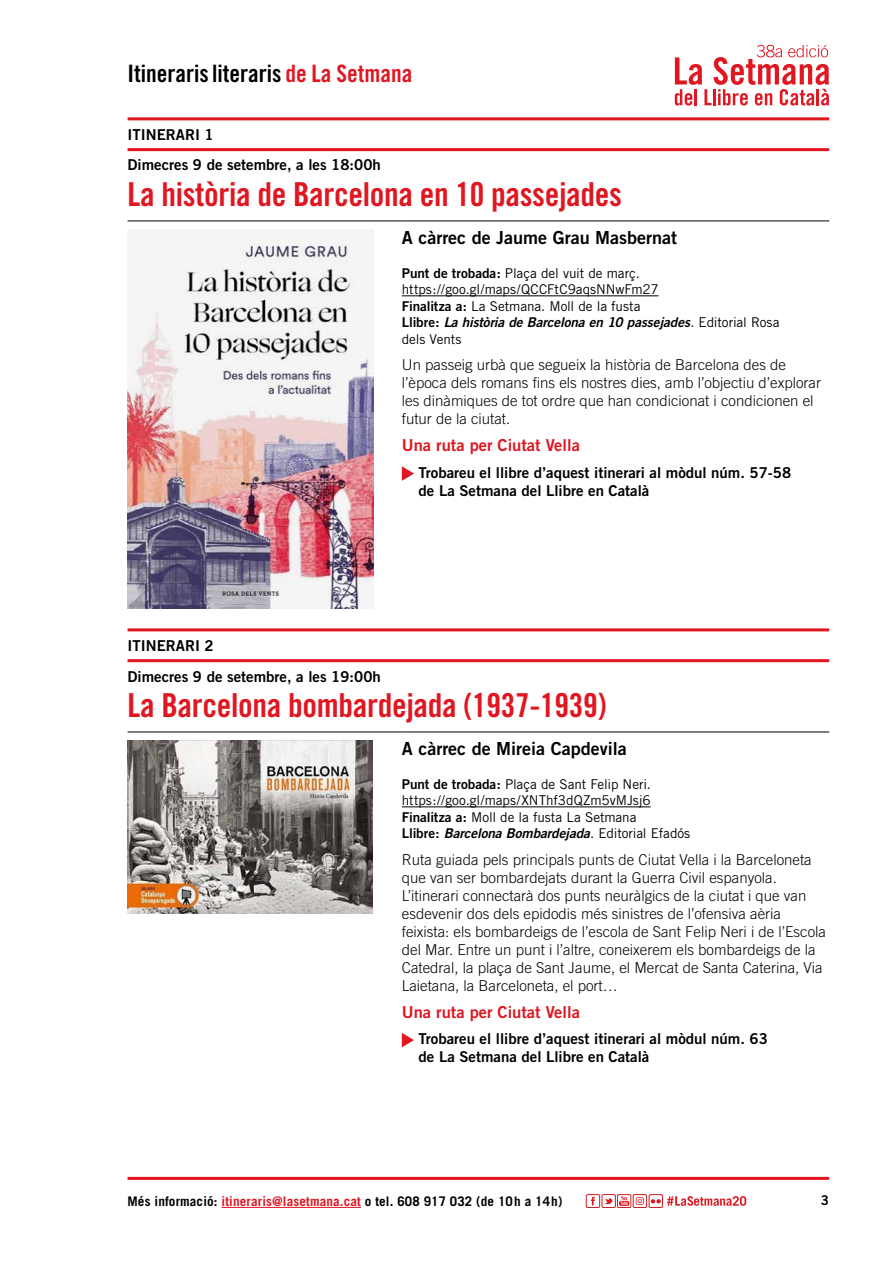
<style>
.page{position:relative;width:893px;height:1263px;background:#fff}
.page>*{position:absolute;margin:0;border:0;box-sizing:border-box;transform-origin:0 0}
.t1{font:33px "Trade Gothic Bold Cond Twenty";letter-spacing:-.01em;color:#e01621}
.t2{font:24px "Trade Gothic Bold Cond Twenty";color:#000}
.t3{font:18px "Trade Gothic Bold Two";color:#000}
.t4{font:16.5px "Trade Gothic Bold Two";color:#e01621}
.t5{font:300 15px/18px "Trade Gothic";color:#000}
.t6{font:15px/30.8px "Trade Gothic Bold Two";color:#000}
.t7{font:13.5px/16.5px "Trade Gothic";letter-spacing:-.005em;color:#000}
.t8{font:italic 13.5px "Trade Gothic Bold Two";letter-spacing:-.005em;color:#000}
.t9{font:13.5px "Trade Gothic Bold Two";color:#000}
.t10{font:700 13.2px "Trade Gothic";letter-spacing:.01em;color:#000}
.s1{color:#e01621}
.s2{font-family:"Trade Gothic Bold Two"}
.s3{font-style:normal}
.s4{font-family:"Trade Gothic";font-style:normal}
</style>
<div class="page">
<hr style="left:222px;top:1207px;width:139px;height:1px;background:#e01621">
<svg style="left:667px;top:1196px;width:79px;height:10px"></svg>
<div style="left:586px;top:1194px;width:14px;height:14px;border:1px solid #cf1c1f"></div>
<svg style="left:591px;top:1197px;width:4px;height:8px"></svg>
<div style="left:602px;top:1194px;width:14px;height:14px;border:1px solid #cf1c1f"></div>
<svg style="left:604px;top:1198px;width:9px;height:6px"></svg>
<div style="left:617px;top:1194px;width:14px;height:14px;border:1px solid #cf1c1f"></div>
<svg style="left:619px;top:1196px;width:10px;height:10px"></svg>
<div style="left:633px;top:1194px;width:14px;height:14px;border:1px solid #cf1c1f"></div>
<svg style="left:636px;top:1197px;width:8px;height:8px"></svg>
<div style="left:649px;top:1194px;width:14px;height:14px;border:1px solid #cf1c1f"></div>
<svg style="left:651px;top:1199px;width:10px;height:4px"></svg>
<svg style="left:675px;top:45px;width:154px;height:60px"></svg>
<hr style="left:128px;top:1177px;width:701px;height:3px;background:#e01621">
<hr style="left:128px;top:117px;width:701px;height:3px;background:#e01621">
<hr style="left:128px;top:148px;width:701px;height:3px;background:#e01621">
<hr style="left:128px;top:628px;width:701px;height:3px;background:#e01621">
<hr style="left:128px;top:659px;width:701px;height:3px;background:#e01621">
<hr style="left:128px;top:221px;width:274px;height:1px;background:#000">
<hr style="left:402px;top:221px;width:427px;height:1px;background:#000">
<img style="left:128px;top:239px;width:246px;height:370px">
<hr style="left:402px;top:296px;width:257px;height:1px;background:#000">
<svg style="left:402px;top:466px;width:12px;height:15px"></svg>
<hr style="left:128px;top:732px;width:274px;height:1px;background:#000">
<hr style="left:402px;top:732px;width:427px;height:1px;background:#000">
<img style="left:128px;top:740px;width:245px;height:173px">
<hr style="left:402px;top:807px;width:249px;height:1px;background:#000">
<svg style="left:402px;top:1033px;width:12px;height:14px"></svg>
<h2 class="t2" style="left:128px;top:59px;width:286px">Itineraris literaris <span class="s1">de La Setmana</span></h2>
<p class="t6" style="left:128px;top:119px;width:255px">ITINERARI 1<br>Dimecres 9 de setembre, a les 18:00h</p>
<h1 class="t1" style="left:128px;top:174px;width:496px">La història de Barcelona en 10 passejades</h1>
<p class="t3" style="left:402px;top:226px;width:277px">A càrrec de Jaume Grau Masbernat</p>
<p class="t7" style="left:402px;top:264px;width:258px"><span class="s2">Punt de trobada:</span> Plaça del vuit de març. https://goo.gl/maps/QCCFtC9aqsNNwFm27<br><span class="s2">Finalitza a:</span> La Setmana. Moll de la fusta</p>
<p class="t8" style="left:402px;top:314px;width:379px"><span class="s3">Llibre:</span> La història de Barcelona en 10 passejades<span class="s4">. Editorial Rosa</span></p>
<p class="t7" style="left:402px;top:330px;width:61px">dels Vents</p>
<p class="t5" style="left:402px;top:355px;width:421px">Un passeig urbà que segueix la història de Barcelona des de l’època dels romans fins els nostres dies, amb l’objectiu d’explorar les dinàmiques de tot ordre que han condicionat i condicionen el futur de la ciutat.</p>
<p class="t4" style="left:402px;top:435px;width:180px">Una ruta per Ciutat Vella</p>
<p class="t6" style="left:419px;top:463px;width:374px;line-height:18px">Trobareu el llibre d’aquest itinerari al mòdul núm. 57-58 de La Setmana del Llibre en Català</p>
<p class="t6" style="left:128px;top:630px;width:255px">ITINERARI 2<br>Dimecres 9 de setembre, a les 19:00h</p>
<h1 class="t1" style="left:128px;top:685px;width:481px">La Barcelona bombardejada (1937-1939)</h1>
<p class="t3" style="left:402px;top:737px;width:226px">A càrrec de Mireia Capdevila</p>
<p class="t7" style="left:402px;top:775px;width:251px;text-align:justify"><span class="s2">Punt de trobada:</span> Plaça de Sant Felip Neri. https://goo.gl/maps/XNThf3dQZm5vMJsj6<br><span class="s2">Finalitza a:</span> Moll de la fusta La Setmana</p>
<p class="t8" style="left:402px;top:825px;width:290px"><span class="s3">Llibre:</span> Barcelona Bombardejada<span class="s4">. Editorial Efadós</span></p>
<p class="t5" style="left:402px;top:850px;width:426px">Ruta guiada pels principals punts de Ciutat Vella i la Barceloneta que van ser bombardejats durant la Guerra Civil espanyola.<br>L’itinerari connectarà dos punts neuràlgics de la ciutat i que van esdevenir dos dels epidodis més sinistres de l’ofensiva aèria feixista: els bombardeigs de l’escola de Sant Felip Neri i de l’Escola del Mar. Entre un punt i l’altre, coneixerem els bombardeigs de la Catedral, la plaça de Sant Jaume, el Mercat de Santa Caterina, Via Laietana, la Barceloneta, el port…</p>
<p class="t4" style="left:402px;top:1002px;width:180px">Una ruta per Ciutat Vella</p>
<p class="t6" style="left:419px;top:1030px;width:351px;line-height:18px">Trobareu el llibre d’aquest itinerari al mòdul núm. 63 de La Setmana del Llibre en Català</p>
<p class="t10" style="left:128px;top:1193px;width:436px">Més informació: <span class="s1">itineraris@lasetmana.cat</span> o tel. 608 917 032 (de 10h a 14h)</p>
<p class="t9" style="left:821px;top:1192px;width:10px">3</p>
</div>
